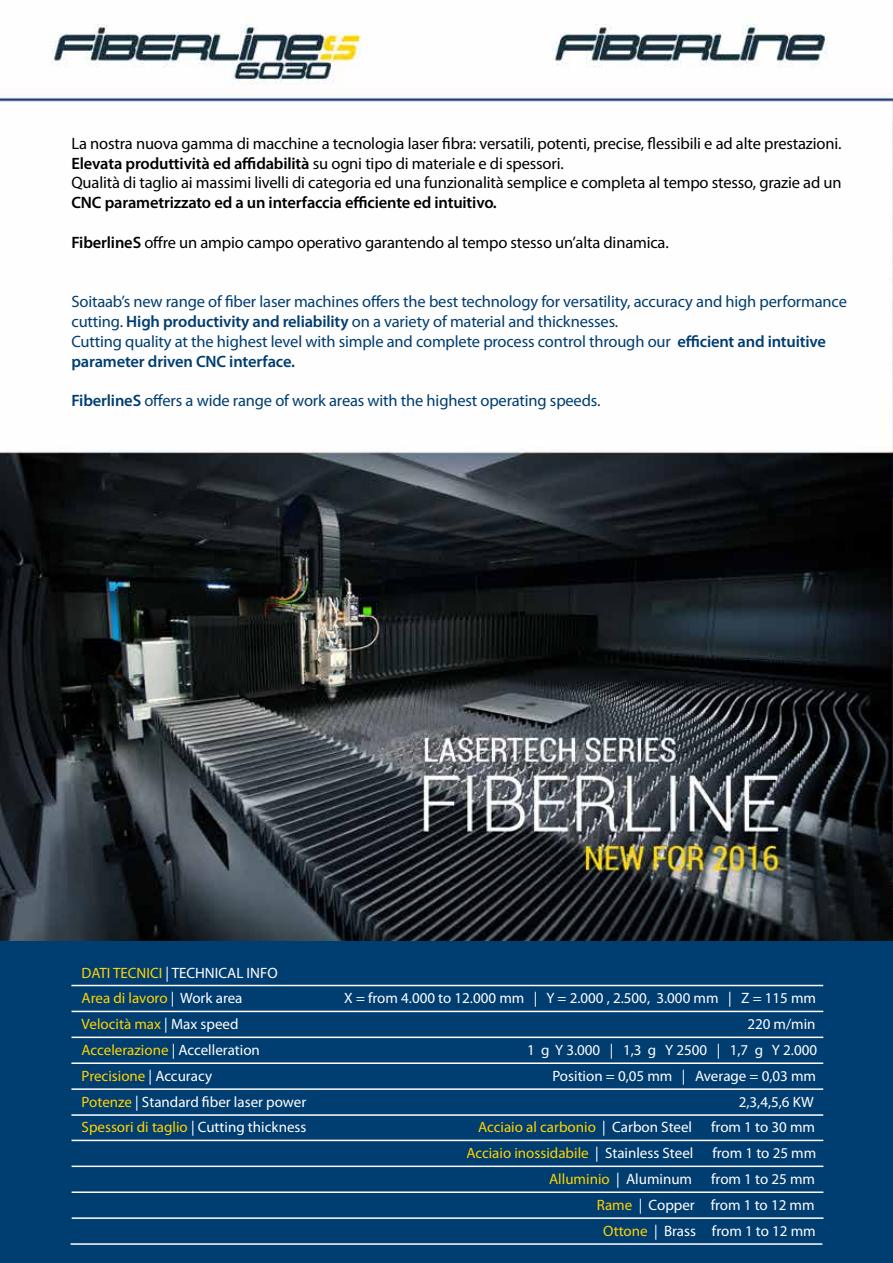
<style>
.page{position:relative;width:893px;height:1263px;background:#fff}
.page>*{position:absolute;margin:0;border:0;box-sizing:border-box;transform-origin:0 0}
.t1{font:16.5px/19.8px "Myriad Pro";letter-spacing:-.01em;color:#003d71}
.t2{font:16.5px/19.8px "Myriad Pro";letter-spacing:-.01em;color:#000}
.t3{font:600 16.5px "Myriad Pro";letter-spacing:-.01em;color:#000}
.t4{font:15px/25.8px "Myriad Pro";color:#fff;text-align:right}
.t5{font:15px/25.8px "Myriad Pro";color:#ffd400}
.s1{font-weight:600}
.s2{color:#fff}
.s3{color:#ffd400}
</style>
<div class="page">
<img style="left:0;top:16px;width:893px;height:925px">
<div style="left:0;top:941px;width:893px;height:322px;background:#003d71"></div>
<hr style="left:71px;top:985px;width:752px;height:1px;background:#fff">
<hr style="left:72px;top:1011px;width:751px;height:1px;background:#fff">
<hr style="left:72px;top:1036px;width:751px;height:2px;background:#fff">
<hr style="left:71px;top:1062px;width:752px;height:2px;background:#fff">
<hr style="left:71px;top:1088px;width:752px;height:2px;background:#fff">
<hr style="left:71px;top:1114px;width:752px;height:2px;background:#fff">
<hr style="left:72px;top:1140px;width:751px;height:1px;background:#fff">
<hr style="left:72px;top:1165px;width:751px;height:2px;background:#fff">
<hr style="left:72px;top:1191px;width:751px;height:2px;background:#fff">
<hr style="left:72px;top:1217px;width:751px;height:2px;background:#fff">
<hr style="left:71px;top:1243px;width:751px;height:2px;background:#fff">
<p class="t2" style="left:71px;top:134px;width:772px">La nostra nuova gamma di macchine a tecnologia laser fibra: versatili, potenti, precise, flessibili e ad alte prestazioni.<br><span class="s1">Elevata produttività ed affidabilità</span> su ogni tipo di materiale e di spessori.<br>Qualità di taglio ai massimi livelli di categoria ed una funzionalità semplice e completa al tempo stesso, grazie ad un</p>
<p class="t3" style="left:71px;top:194px;width:427px">CNC parametrizzato ed a un interfaccia efficiente ed intuitivo.</p>
<p class="t2" style="left:71px;top:233px;width:599px"><span class="s1">FiberlineS</span> offre un ampio campo operativo garantendo al tempo stesso un’alta dinamica.</p>
<p class="t1" style="left:71px;top:292px;width:777px">Soitaab’s new range of fiber laser machines offers the best technology for versatility, accuracy and high performance cutting. <span class="s1">High productivity and reliability</span> on a variety of material and thicknesses.<br>Cutting quality at the highest level with simple and complete process control through our <span class="s1">efficient and intuitive parameter driven CNC interface.</span></p>
<p class="t1" style="left:71px;top:391px;width:531px"><span class="s1">FiberlineS</span> offers a wide range of work areas with the highest operating speeds.</p>
<p class="t5" style="left:82px;top:960px;width:198px">DATI TECNICI <span class="s2">| TECHNICAL INFO<br></span>Area di lavoro <span class="s2">| Work area</span></p>
<p class="t4" style="left:344px;top:986px;width:473px">X = from 4.000 to 12.000 mm | Y = 2.000 , 2.500, 3.000 mm | Z = 115 mm</p>
<p class="t5" style="left:82px;top:1011px;width:158px">Velocità max <span class="s2">| Max speed</span></p>
<p class="t4" style="left:747px;top:1011px;width:70px">220 m/min</p>
<p class="t4" style="left:82px;top:1037px;width:180px"><span class="s3">Accelerazione</span> | Accelleration</p>
<p class="t4" style="left:527px;top:1037px;width:292px">1 g Y 3.000 | 1,3 g Y 2500 | 1,7 g Y 2.000</p>
<p class="t5" style="left:82px;top:1063px;width:132px">Precisione <span class="s2">| Accuracy</span></p>
<p class="t4" style="left:552px;top:1063px;width:265px">Position = 0,05 mm | Average = 0,03 mm</p>
<p class="t4" style="left:82px;top:1089px;width:226px"><span class="s3">Potenze</span> | Standard fiber laser power</p>
<p class="t4" style="left:739px;top:1089px;width:77px">2,3,4,5,6 KW</p>
<p class="t4" style="left:82px;top:1115px;width:226px"><span class="s3">Spessori di taglio</span> | Cutting thickness</p>
<p class="t5" style="left:478px;top:1115px;width:215px">Acciaio al carbonio <span class="s2">| Carbon Steel</span></p>
<p class="t4" style="left:711px;top:1115px;width:105px">from 1 to 30 mm</p>
<p class="t5" style="left:466px;top:1140px;width:228px">Acciaio inossidabile <span class="s2">| Stainless Steel</span></p>
<p class="t4" style="left:712px;top:1140px;width:105px">from 1 to 25 mm</p>
<p class="t5" style="left:549px;top:1166px;width:145px">Alluminio <span class="s2">| Aluminum</span></p>
<p class="t4" style="left:597px;top:1166px;width:220px">from 1 to 25 mm<br><span class="s3">Rame</span> | Copper from 1 to 12 mm<br><span class="s3">Ottone</span> | Brass from 1 to 12 mm</p>
</div>
